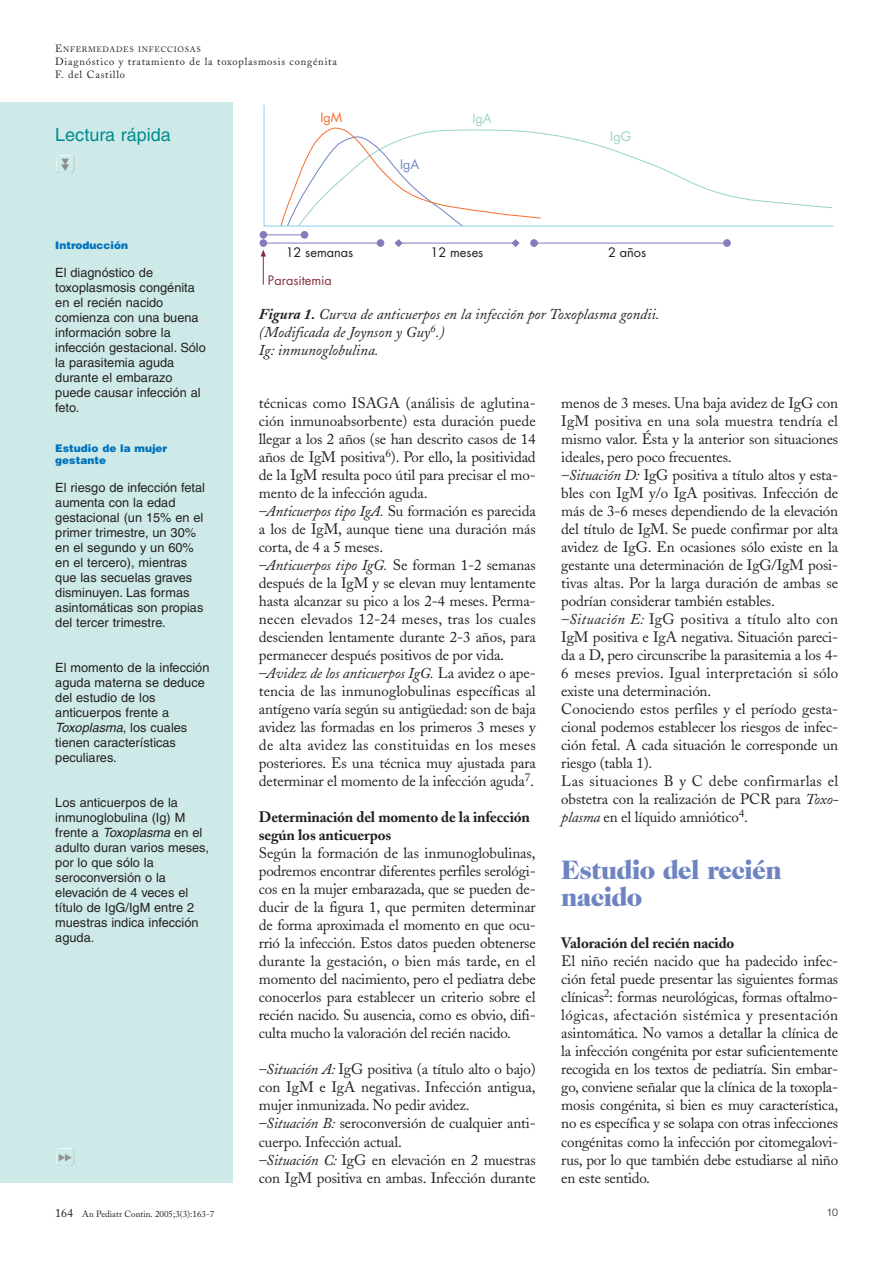
<style>
.page{position:relative;width:893px;height:1262px;background:#fff}
.page>*{position:absolute;margin:0;border:0;box-sizing:border-box;transform-origin:0 0}
.t1{font:900 27px/27px "Caslon Two Twenty Four";letter-spacing:-.03em;color:#6e84c1}
.t2{font:18px "Helvetica";color:#008c8c}
.t3{font:15px/18px "Adobe Caslon";letter-spacing:-.01em;color:#231f20}
.t4{font:italic 15px/18px "Adobe Caslon";color:#231f20}
.t5{font:700 15px/18px "Adobe Caslon";letter-spacing:-.01em;color:#231f20}
.t6{font:12.75px/15px "Helvetica";color:#231f20}
.t7{font:12.75px "Futura";color:#231f20}
.t8{font:12.75px "Futura";color:#85303c}
.t9{font:12.75px "Futura";color:#98d4c0}
.t10{font:12.75px "Futura";color:#f36e31}
.t11{font:12.75px "Futura";color:#6e84c1}
.t12{font:10.5px/13px "Adobe Caslon";letter-spacing:.075em;color:#231f20}
.t13{font:900 10.5px/12.6px "Helvetica";color:#0072bc}
.t14{font:300 10.5px "Helvetica";color:#231f20}
.t15{font:9px "Adobe Caslon";color:#231f20}
.t16{font:7.8px "Adobe Caslon";letter-spacing:.1em;color:#231f20}
.s1{font-size:10.5px}
.s2{font-style:italic}
.s3{font-size:12px}
.s4{font-weight:700}
</style>
<div class="page">
<div style="left:0;top:102px;width:232px;height:1080px;background:#ceeae8"></div>
<img style="left:56px;top:1148px;width:19px;height:18px">
<img style="left:56px;top:155px;width:19px;height:18px">
<svg style="left:263px;top:105px;width:571px;height:122px"></svg>
<svg style="left:280px;top:128px;width:261px;height:99px"></svg>
<div style="left:259px;top:231px;width:8px;height:7px;background:#8879b8;border:1px solid #8879b8;border-radius:50%"></div>
<div style="left:301px;top:231px;width:7px;height:7px;background:#8879b8;border:1px solid #8879b8;border-radius:50%"></div>
<hr style="left:263px;top:234px;width:42px;height:1px;background:#8879b8">
<div style="left:259px;top:239px;width:8px;height:8px;background:#8879b8;border:1px solid #8879b8;border-radius:50%"></div>
<div style="left:377px;top:239px;width:7px;height:8px;background:#8879b8;border:1px solid #8879b8;border-radius:50%"></div>
<hr style="left:263px;top:243px;width:118px;height:1px;background:#8879b8">
<hr style="left:400px;top:243px;width:117px;height:1px;background:#8879b8">
<svg style="left:394px;top:239px;width:9px;height:8px"></svg>
<svg style="left:511px;top:239px;width:9px;height:8px"></svg>
<div style="left:530px;top:239px;width:8px;height:8px;background:#8879b8;border:1px solid #8879b8;border-radius:50%"></div>
<div style="left:723px;top:239px;width:7px;height:8px;background:#8879b8;border:1px solid #8879b8;border-radius:50%"></div>
<hr style="left:534px;top:243px;width:192px;height:1px;background:#8879b8">
<svg style="left:260px;top:249px;width:6px;height:35px"></svg>
<p class="t16" style="left:55px;top:46px;width:147px"><span class="s1">E</span>NFERMEDADES INFECCIOSAS</p>
<p class="t12" style="left:55px;top:56px;width:283px">Diagnóstico y tratamiento de la toxoplasmosis congénita<br>F. del Castillo</p>
<p class="t2" style="left:55px;top:128px;width:117px">Lectura rápida</p>
<p class="t10" style="left:320px;top:111px;width:23px">IgM</p>
<p class="t11" style="left:400px;top:158px;width:21px">IgA</p>
<p class="t9" style="left:472px;top:112px;width:21px">IgA</p>
<p class="t9" style="left:610px;top:130px;width:22px">IgG</p>
<p class="t13" style="left:55px;top:240px;width:74px">Introducción</p>
<p class="t6" style="left:55px;top:266px;width:152px">El diagnóstico de toxoplasmosis congénita en el recién nacido comienza con una buena información sobre la infección gestacional. Sólo la parasitemia aguda durante el embarazo puede causar infección al feto.</p>
<p class="t13" style="left:55px;top:442px;width:113px">Estudio de la mujer gestante</p>
<p class="t6" style="left:55px;top:481px;width:151px">El riesgo de infección fetal aumenta con la edad gestacional (un 15% en el primer trimestre, un 30% en el segundo y un 60% en el tercero), mientras que las secuelas graves disminuyen. Las formas asintomáticas son propias del tercer trimestre.</p>
<p class="t6" style="left:55px;top:661px;width:156px">El momento de la infección aguda materna se deduce del estudio de los anticuerpos frente a<br><span class="s2">Toxoplasma</span>, los cuales tienen características peculiares.</p>
<p class="t6" style="left:55px;top:796px;width:155px">Los anticuerpos de la inmunoglobulina (Ig) M frente a <span class="s2">Toxoplasma</span> en el adulto duran varios meses, por lo que sólo la seroconversión o la elevación de 4 veces el título de IgG/IgM entre 2 muestras indica infección aguda.</p>
<p class="t15" style="left:55px;top:1210px;width:160px"><span class="s3">164</span> An Pediatr Contin. 2005;3(3):163-7</p>
<p class="t7" style="left:286px;top:247px;width:69px">12 semanas</p>
<p class="t7" style="left:430px;top:247px;width:54px">12 meses</p>
<p class="t7" style="left:608px;top:247px;width:40px">2 años</p>
<p class="t8" style="left:268px;top:274px;width:65px">Parasitemia</p>
<p class="t4" style="left:259px;top:306px;width:402px"><span class="s4">Figura 1.</span> Curva de anticuerpos en la infección por Toxoplasma gondii. (Modificada de Joynson y Guy<sup>6</sup>.)<br>Ig: inmunoglobulina.</p>
<p class="t3" style="left:259px;top:396px;width:278px">técnicas como ISAGA (análisis de aglutina&shy;ción inmunoabsorbente) esta duración puede llegar a los 2 años (se han descrito casos de 14 años de IgM positiva<sup>6</sup>). Por ello, la positividad de la IgM resulta poco útil para precisar el mo&shy;mento de la infección aguda.<br><span class="s2">–Anticuerpos tipo IgA.</span> Su formación es parecida a los de IgM, aunque tiene una duración más corta, de 4 a 5 meses.<br><span class="s2">–Anticuerpos tipo IgG.</span> Se forman 1-2 semanas después de la IgM y se elevan muy lentamente hasta alcanzar su pico a los 2-4 meses. Perma&shy;necen elevados 12-24 meses, tras los cuales descienden lentamente durante 2-3 años, para permanecer después positivos de por vida. <span class="s2">–Avidez de los anticuerpos IgG.</span> La avidez o ape&shy;tencia de las inmunoglobulinas específicas al antígeno varía según su antigüedad: son de baja avidez las formadas en los primeros 3 meses y de alta avidez las constituidas en los meses posteriores. Es una técnica muy ajustada para determinar el momento de la infección aguda<sup>7</sup>.</p>
<p class="t5" style="left:259px;top:810px;width:273px">Determinación del momento de la infección según los anticuerpos</p>
<p class="t3" style="left:259px;top:846px;width:278px;text-align:justify">Según la formación de las inmunoglobulinas, podremos encontrar diferentes perfiles serológi&shy;cos en la mujer embarazada, que se pueden de&shy;ducir de la figura 1, que permiten determinar de forma aproximada el momento en que ocu&shy;rrió la infección. Estos datos pueden obtenerse durante la gestación, o bien más tarde, en el momento del nacimiento, pero el pediatra debe conocerlos para establecer un criterio sobre el recién nacido. Su ausencia, como es obvio, difi&shy;culta mucho la valoración del recién nacido.</p>
<p class="t3" style="left:259px;top:1062px;width:278px"><span class="s2">–Situación A:</span> IgG positiva (a título alto o bajo) con IgM e IgA negativas. Infección antigua, mujer inmunizada. No pedir avidez.<br><span class="s2">–Situación B:</span> seroconversión de cualquier anti&shy;cuerpo. Infección actual.<br><span class="s2">–Situación C:</span> IgG en elevación en 2 muestras con IgM positiva en ambas. Infección durante</p>
<p class="t3" style="left:561px;top:396px;width:279px">menos de 3 meses. Una baja avidez de IgG con IgM positiva en una sola muestra tendría el mismo valor. Ésta y la anterior son situaciones ideales, pero poco frecuentes.<br><span class="s2">–Situación D:</span> IgG positiva a título altos y esta&shy;bles con IgM y/o IgA positivas<span class="s2">.</span> Infección de más de 3-6 meses dependiendo de la elevación del título de IgM. Se puede confirmar por alta avidez de IgG. En ocasiones sólo existe en la gestante una determinación de IgG/IgM posi&shy;tivas altas. Por la larga duración de ambas se podrían considerar también estables. <span class="s2">–Situación E:</span> IgG positiva a título alto con IgM positiva e IgA negativa. Situación pareci&shy;da a D, pero circunscribe la parasitemia a los 4- 6 meses previos. Igual interpretación si sólo existe una determinación.<br>Conociendo estos perfiles y el período gesta&shy;cional podemos establecer los riesgos de infec&shy;ción fetal. A cada situación le corresponde un riesgo (tabla 1).<br>Las situaciones B y C debe confirmarlas el obstetra con la realización de PCR para <span class="s2">Toxo&shy;plasma</span> en el líquido amniótico<sup>4</sup>.</p>
<h1 class="t1" style="left:561px;top:859px;width:222px">Estudio del recién nacido</h1>
<p class="t5" style="left:561px;top:936px;width:175px">Valoración del recién nacido</p>
<p class="t3" style="left:561px;top:954px;width:278px;text-align:justify">El niño recién nacido que ha padecido infec&shy;ción fetal puede presentar las siguientes formas clínicas<sup>2</sup>: formas neurológicas, formas oftalmo&shy;lógicas, afectación sistémica y presentación asintomática. No vamos a detallar la clínica de la infección congénita por estar suficientemente recogida en los textos de pediatría. Sin embar&shy;go, conviene señalar que la clínica de la toxopla&shy;mosis congénita, si bien es muy característica, no es específica y se solapa con otras infecciones congénitas como la infección por citomegalovi&shy;rus, por lo que también debe estudiarse al niño en este sentido.</p>
<p class="t14" style="left:826px;top:1208px;width:13px">10</p>
</div>
